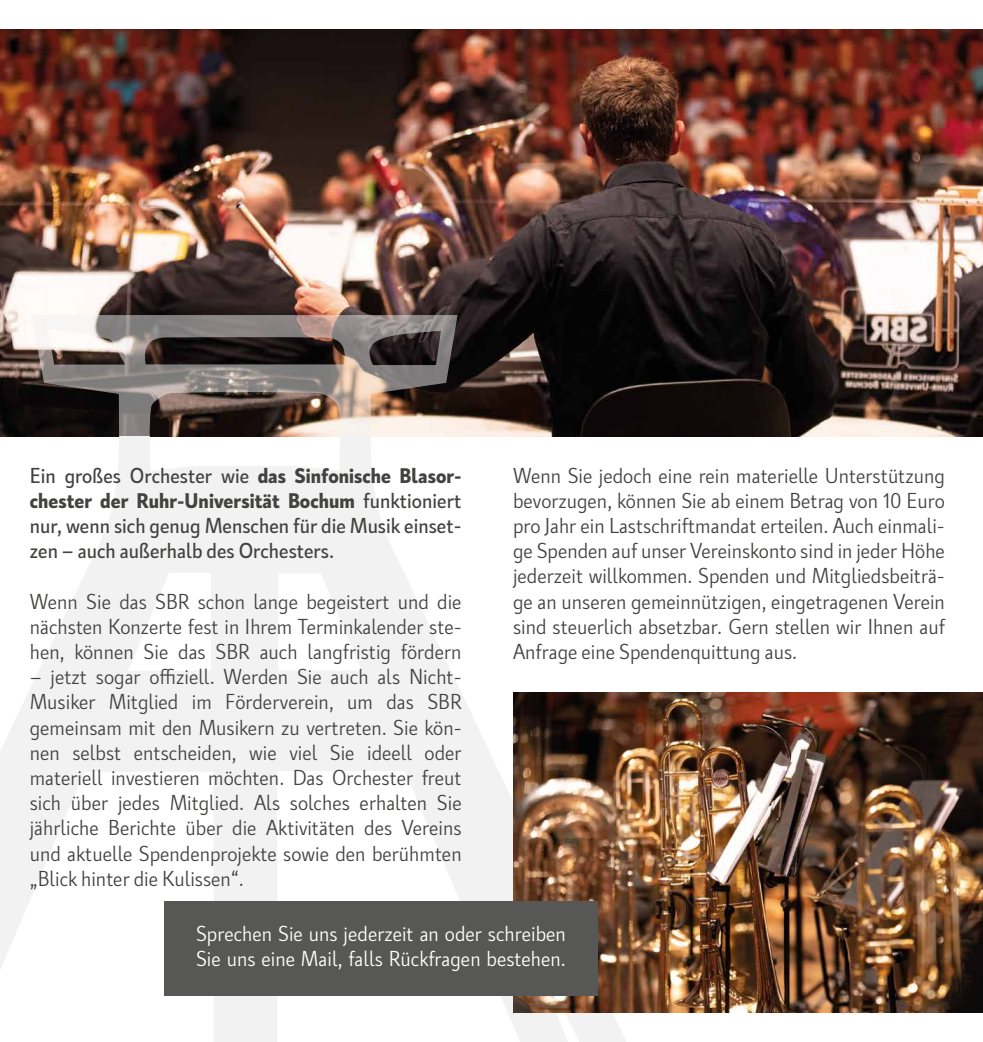
<style>
.page{position:relative;width:983px;height:1042px;background:#fff}
.page>*{position:absolute;margin:0;border:0;box-sizing:border-box;transform-origin:0 0}
.t1{font:21px/25.2px "Kardinal";color:#424241;text-align:justify}
.t2{font:500 21px/25.2px "Kardinal";color:#424241;text-align:justify}
.t3{font:21px/25.2px "Kardinal";color:#fff}
.s1{font-weight:800}
</style>
<div class="page">
<img style="left:0;top:30px;width:982px;height:407px">
<svg style="left:0;top:315px;width:650px;height:122px;background:#5a514d"></svg>
<svg style="left:0;top:437px;width:650px;height:605px"></svg>
<img style="left:513px;top:693px;width:469px;height:319px">
<div style="left:164px;top:902px;width:433px;height:94px;background:#575756"></div>
<p class="t2" style="left:30px;top:461px;width:433px">Ein großes Orchester wie <span class="s1">das Sinfonische Blasor&shy;chester der Ruhr-Universität Bochum</span> funktioniert nur, wenn sich genug Menschen für die Musik einset&shy;zen – auch außerhalb des Orchesters.</p>
<p class="t1" style="left:30px;top:587px;width:433px">Wenn Sie das SBR schon lange begeistert und die nächsten Konzerte fest in Ihrem Terminkalender ste&shy;hen, können Sie das SBR auch langfristig fördern</p>
<p class="t1" style="left:30px;top:663px;width:433px">– jetzt sogar offiziell. Werden Sie auch als Nicht-Musiker Mitglied im Förderverein, um das SBR gemeinsam mit den Musikern zu vertreten. Sie kön&shy;nen selbst entscheiden, wie viel Sie ideell oder materiell investieren möchten. Das Orchester freut sich über jedes Mitglied. Als solches erhalten Sie jährliche Berichte über die Aktivitäten des Vereins und aktuelle Spendenprojekte sowie den berühmten „Blick hinter die Kulissen“.</p>
<p class="t3" style="left:196px;top:920px;width:371px">Sprechen Sie uns jederzeit an oder schreiben<br>Sie uns eine Mail, falls Rückfragen bestehen.</p>
<p class="t1" style="left:513px;top:461px;width:433px">Wenn Sie jedoch eine rein materielle Unterstützung bevorzugen, können Sie ab einem Betrag von 10 Euro pro Jahr ein Lastschriftmandat erteilen. Auch einmali&shy;ge Spenden auf unser Vereinskonto sind in jeder Höhe jederzeit willkommen. Spenden und Mitgliedsbeiträ&shy;ge an unseren gemeinnützigen, eingetragenen Verein sind steuerlich absetzbar. Gern stellen wir Ihnen auf Anfrage eine Spendenquittung aus.</p>
</div>
